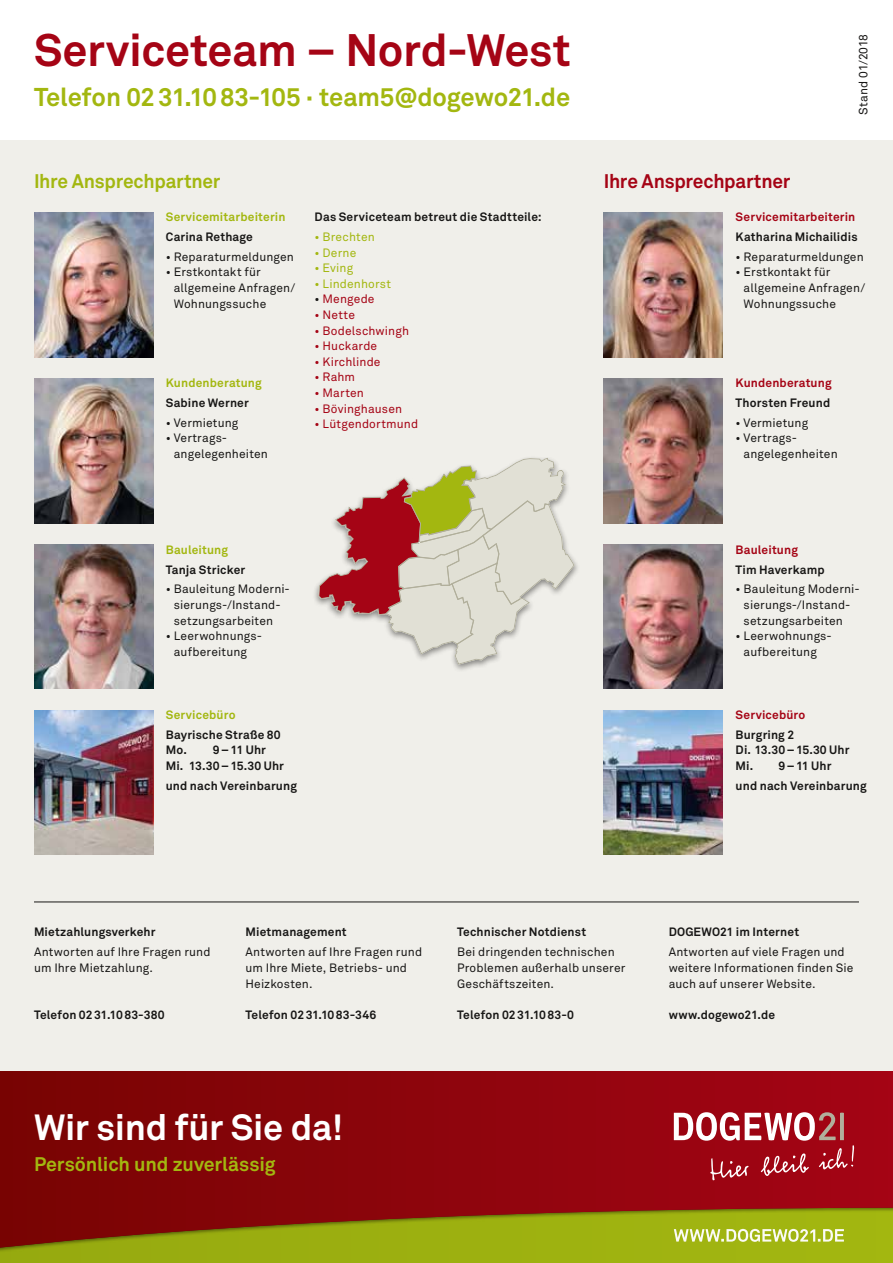
<style>
.page{position:relative;width:893px;height:1263px;background:#fff}
.page>*{position:absolute;margin:0;border:0;box-sizing:border-box;transform-origin:0 0}
.t1{font:700 45px "Akkurat Pro";letter-spacing:-.005em;color:#a50415}
.t2{font:700 36px "Akkurat Pro";letter-spacing:-.01em;color:#fff}
.t3{font:700 25.5px "Akkurat Pro";letter-spacing:-.01em;color:#a3b710}
.t4{font:700 19.5px "Akkurat Pro";letter-spacing:-.01em;color:#a3b710}
.t5{font:700 19.5px "Akkurat Pro";letter-spacing:-.015em;color:#a50415}
.t6{font:12px/15.6px "Akkurat Pro";letter-spacing:.01em;color:#181716}
.t7{font:700 12px/15.6px "Akkurat Pro";letter-spacing:.015em;color:#181716}
.t8{font:12px "Akkurat Pro";letter-spacing:.01em;color:#a50415}
.t9{font:700 12px "Akkurat Pro";letter-spacing:.015em;color:#a3b710}
.t10{font:700 12px "Akkurat Pro";letter-spacing:.015em;color:#a50415}
.t11{font:12px "Akkurat Pro";letter-spacing:.015em;color:#a3b710}
.s1{color:#181716}
</style>
<div class="page">
<div style="left:0;top:140px;width:893px;height:931px;background:#f0efea"></div>
<div style="left:0;top:1071px;width:893px;height:192px;background:linear-gradient(to right,#780403,#a40515)"></div>
<div style="left:0;top:1205px;width:893px;height:58px;background:#181716;opacity:.5"></div>
<svg style="left:674px;top:1112px;width:180px;height:68px;background:#b23b45"></svg>
<svg style="left:674px;top:1229px;width:170px;height:13px"></svg>
<img style="left:34px;top:378px;width:119px;height:145px">
<img style="left:34px;top:544px;width:119px;height:145px">
<img style="left:34px;top:213px;width:119px;height:144px">
<img style="left:34px;top:710px;width:119px;height:145px">
<img style="left:604px;top:213px;width:119px;height:144px">
<img style="left:604px;top:378px;width:119px;height:145px">
<img style="left:604px;top:544px;width:119px;height:145px">
<img style="left:604px;top:710px;width:119px;height:145px">
<svg style="left:318px;top:457px;width:257px;height:208px"></svg>
<hr style="left:34px;top:901px;width:825px;height:1px;background:#181716">
<h1 class="t1" style="left:34px;top:22px;width:538px">Serviceteam – Nord-West</h1>
<h3 class="t3" style="left:34px;top:82px;width:538px">Telefon 0231.1083-105 · team5@dogewo21.de</h3>
<h3 class="t4" style="left:34px;top:169px;width:188px">Ihre Ansprechpartner</h3>
<h3 class="t5" style="left:604px;top:169px;width:188px">Ihre Ansprechpartner</h3>
<p class="t6" style="left:856px;top:115px;width:82px;rotate:-90deg">Stand 01/2018</p>
<p class="t9" style="left:166px;top:209px;width:121px">Servicemitarbeiterin</p>
<p class="t7" style="left:166px;top:229px;width:89px">Carina Rethage</p>
<p class="t6" style="left:166px;top:249px;width:130px">• Reparaturmeldungen</p>
<p class="t6" style="left:174px;top:265px;width:123px;text-indent:-8px">• Erstkontakt für allgemeine Anfragen/<br>Wohnungssuche</p>
<p class="t9" style="left:166px;top:375px;width:97px">Kundenberatung</p>
<p class="t7" style="left:166px;top:395px;width:85px">Sabine Werner</p>
<p class="t6" style="left:166px;top:415px;width:74px">• Vermietung</p>
<p class="t6" style="left:174px;top:431px;width:96px;text-indent:-8px">• Vertrags&shy;angelegenheiten</p>
<p class="t7" style="left:315px;top:209px;width:229px">Das Serviceteam betreut die Stadtteile:</p>
<p class="t11" style="left:315px;top:230px;width:62px">• Brechten</p>
<p class="t11" style="left:315px;top:245px;width:43px">• Derne</p>
<p class="t11" style="left:315px;top:261px;width:40px">• Eving</p>
<p class="t11" style="left:315px;top:277px;width:78px">• Lindenhorst</p>
<p class="t8" style="left:315px;top:292px;width:61px"><span class="s1">•</span> Mengede</p>
<p class="t8" style="left:315px;top:308px;width:42px">• Nette</p>
<p class="t8" style="left:315px;top:323px;width:96px">• Bodelschwingh</p>
<p class="t8" style="left:315px;top:339px;width:64px">• Huckarde</p>
<p class="t8" style="left:315px;top:355px;width:67px">• Kirchlinde</p>
<p class="t8" style="left:315px;top:370px;width:42px">• Rahm</p>
<p class="t8" style="left:315px;top:386px;width:51px">• Marten</p>
<p class="t8" style="left:315px;top:401px;width:89px">• Bövinghausen</p>
<p class="t8" style="left:315px;top:417px;width:105px">• Lütgendortmund</p>
<p class="t9" style="left:166px;top:542px;width:64px">Bauleitung</p>
<p class="t7" style="left:166px;top:562px;width:81px">Tanja Stricker</p>
<p class="t6" style="left:174px;top:582px;width:118px;text-indent:-8px">• Bauleitung Moderni&shy;sierungs-/Instand&shy;setzungsarbeiten</p>
<p class="t6" style="left:166px;top:628px;width:94px;text-align:center">• Leerwohnungs--- aufbereitung</p>
<p class="t9" style="left:166px;top:707px;width:71px">Servicebüro</p>
<p class="t7" style="left:166px;top:727px;width:120px">Bayrische Straße 80<br>Mo. 9–11 Uhr<br>Mi. 13.30–15.30 Uhr</p>
<p class="t7" style="left:166px;top:778px;width:133px">und nach Vereinbarung</p>
<p class="t10" style="left:736px;top:209px;width:121px">Servicemitarbeiterin</p>
<p class="t7" style="left:736px;top:229px;width:123px">Katharina Michailidis</p>
<p class="t6" style="left:736px;top:249px;width:130px">• Reparaturmeldungen</p>
<p class="t6" style="left:744px;top:265px;width:123px;text-indent:-8px">• Erstkontakt für allgemeine Anfragen/<br>Wohnungssuche</p>
<p class="t10" style="left:736px;top:375px;width:97px">Kundenberatung</p>
<p class="t7" style="left:736px;top:395px;width:96px">Thorsten Freund</p>
<p class="t6" style="left:736px;top:415px;width:74px">• Vermietung</p>
<p class="t6" style="left:744px;top:431px;width:96px;text-indent:-8px">• Vertrags&shy;angelegenheiten</p>
<p class="t10" style="left:736px;top:542px;width:64px">Bauleitung</p>
<p class="t7" style="left:736px;top:562px;width:91px">Tim Haverkamp</p>
<p class="t6" style="left:744px;top:582px;width:118px;text-indent:-8px">• Bauleitung Moderni&shy;sierungs-/Instand&shy;setzungsarbeiten</p>
<p class="t6" style="left:736px;top:628px;width:95px;text-align:center">• Leerwohnungs-- aufbereitung</p>
<p class="t10" style="left:736px;top:707px;width:71px">Servicebüro</p>
<p class="t7" style="left:736px;top:727px;width:115px">Burgring 2<br>Di. 13.30–15.30 Uhr<br>Mi.</p>
<p class="t7" style="left:736px;top:756px;width:133px;line-height:19.8px;text-indent:43px">9–11 Uhr<br>und nach Vereinbarung</p>
<p class="t7" style="left:34px;top:924px;width:123px">Mietzahlungsverkehr</p>
<p class="t6" style="left:34px;top:945px;width:178px">Antworten auf Ihre Fragen rund um Ihre Mietzahlung.</p>
<p class="t7" style="left:34px;top:1007px;width:132px">Telefon 0231.1083-380</p>
<p class="t7" style="left:246px;top:924px;width:103px">Mietmanagement</p>
<p class="t6" style="left:246px;top:945px;width:178px">Antworten auf Ihre Fragen rund um Ihre Miete, Betriebs- und<br>Heizkosten.</p>
<p class="t7" style="left:246px;top:1007px;width:132px">Telefon 0231.1083-346</p>
<p class="t7" style="left:457px;top:924px;width:131px">Technischer Notdienst</p>
<p class="t6" style="left:457px;top:945px;width:170px">Bei dringenden technischen<br>Problemen außerhalb unserer<br>Geschäftszeiten.</p>
<p class="t7" style="left:457px;top:1007px;width:118px">Telefon 0231.1083-0</p>
<h2 class="t2" style="left:34px;top:1105px;width:311px">Wir sind für Sie da!</h2>
<h3 class="t4" style="left:34px;top:1152px;width:243px">Persönlich und zuverlässig</h3>
<p class="t7" style="left:669px;top:924px;width:132px">DOGEWO21 im Internet</p>
<p class="t6" style="left:669px;top:945px;width:186px">Antworten auf viele Fragen und weitere Informationen finden Sie auch auf unserer Website.</p>
<p class="t7" style="left:669px;top:1007px;width:108px">www.dogewo21.de</p>
</div>
